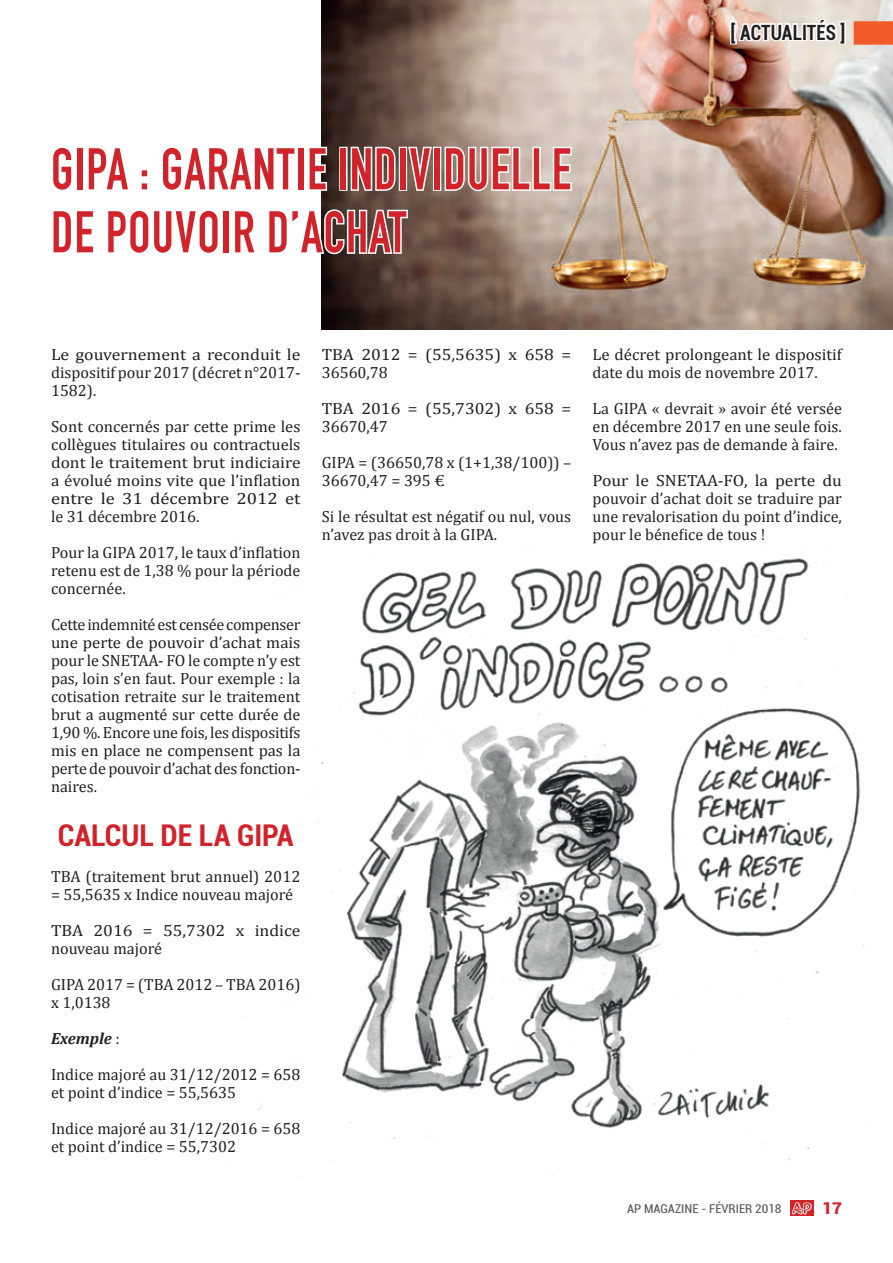
<style>
.page{position:relative;width:893px;height:1263px;background:#fff}
.page>*{position:absolute;margin:0;border:0;box-sizing:border-box;transform-origin:0 0}
.t1{font:700 57.75px/63px "DIN Condensed";letter-spacing:.02em;color:#d1232a;scale:.91 1}
.t2{font:700 condensed 30px "Roboto";color:#d1232a}
.t3{font:700 condensed 21px "Roboto";letter-spacing:.01em;color:#231f20;scale:.9 1}
.t4{font:16.2px/18px "Cambria";color:#231f20}
.t5{font:16.2px/18px "Cambria";color:#231f20;scale:1.09 1}
.t6{font:16.2px/18px "Cambria";color:#231f20;text-align:justify;scale:1.1 1}
.t7{font:16.2px/18px "Cambria";color:#231f20;scale:1.04 1}
.t8{font:italic 700 16.2px "Cambria";color:#231f20}
.t9{font:900 16.2px "Roboto";color:#d1232a;scale:1.06 1}
.t10{font:condensed 12.15px "Roboto";color:#57585a;scale:1.06 1}
.s1{font-weight:400;font-style:normal}
</style>
<div class="page">
<img style="left:322px;top:0;width:571px;height:330px">
<svg style="left:321px;top:145px;width:8px;height:47px"></svg>
<div style="left:339px;top:147px;width:9px;height:44px;border:3px solid #fff"></div>
<svg style="left:349px;top:145px;width:48px;height:47px"></svg>
<div style="left:399px;top:147px;width:8px;height:44px;border:3px solid #fff"></div>
<svg style="left:406px;top:145px;width:28px;height:47px"></svg>
<div style="left:433px;top:147px;width:8px;height:44px;border:3px solid #fff"></div>
<svg style="left:443px;top:145px;width:130px;height:48px"></svg>
<svg style="left:321px;top:208px;width:88px;height:48px"></svg>
<img style="left:257px;top:541px;width:608px;height:636px">
<svg style="left:262px;top:823px;width:34px;height:25px"></svg>
<svg style="left:790px;top:1201px;width:23px;height:15px"></svg>
<svg style="left:792px;top:1202px;width:20px;height:12px"></svg>
<svg style="left:854px;top:21px;width:39px;height:24px"></svg>
<svg style="left:729px;top:3px;width:118px;height:43px"></svg>
<p class="t3" style="left:731px;top:17px;width:129px">[ ACTUALITÉS ]</p>
<h1 class="t1" style="left:51px;top:137px;width:573px">GIPA : GARANTIE INDIVIDUELLE<br>DE POUVOIR D’ACHAT</h1>
<p class="t6" style="left:51px;top:345px;width:228px">Le gouvernement a reconduit le dispositif pour 2017 (décret n°2017- 1582).</p>
<p class="t4" style="left:51px;top:417px;width:251px;text-align:justify">Sont concernés par cette prime les collègues titulaires ou contractuels dont le traitement brut indiciaire a évolué moins vite que l’inflation entre le 31 décembre 2012 et le 31 décembre 2016.</p>
<p class="t4" style="left:51px;top:543px;width:251px;text-align:justify">Pour la GIPA 2017, le taux d’inflation retenu est de 1,38 % pour la période concernée.</p>
<p class="t4" style="left:51px;top:615px;width:251px;text-align:justify">Cette indemnité est censée compenser une perte de pouvoir d’achat mais pour le SNETAA- FO le compte n’y est pas, loin s’en faut. Pour exemple : la cotisation retraite sur le traitement brut a augmenté sur cette durée de 1,90 %. Encore une fois, les dispositifs mis en place ne compensent pas la perte de pouvoir d’achat des fonction&shy;naires.</p>
<h2 class="t2" style="left:58px;top:814px;width:237px">CALCUL DE LA GIPA</h2>
<p class="t4" style="left:51px;top:867px;width:251px">TBA (traitement brut annuel) 2012 = 55,5635 x Indice nouveau majoré</p>
<p class="t5" style="left:51px;top:921px;width:230px">TBA 2016 = 55,7302 x indice nouveau majoré</p>
<p class="t4" style="left:51px;top:975px;width:251px">GIPA 2017 = (TBA 2012 – TBA 2016) x 1,0138</p>
<p class="t8" style="left:51px;top:1027px;width:70px">Exemple <span class="s1">:</span></p>
<p class="t4" style="left:51px;top:1065px;width:251px">Indice majoré au 31/12/2012 = 658 et point d’indice = 55,5635</p>
<p class="t4" style="left:51px;top:1119px;width:251px">Indice majoré au 31/12/2016 = 658 et point d’indice = 55,7302</p>
<p class="t5" style="left:322px;top:345px;width:230px">TBA 2012 = (55,5635) x 658 =<br>36560,78</p>
<p class="t5" style="left:322px;top:399px;width:230px">TBA 2016 = (55,7302) x 658 =<br>36670,47</p>
<p class="t4" style="left:322px;top:453px;width:251px">GIPA = (36650,78 x (1+1,38/100)) –<br>36670,47 = 395 €</p>
<p class="t4" style="left:322px;top:507px;width:251px">Si le résultat est négatif ou nul, vous n’avez pas droit à la GIPA.</p>
<p class="t7" style="left:592px;top:345px;width:241px">Le décret prolongeant le dispositif date du mois de novembre 2017.</p>
<p class="t4" style="left:592px;top:399px;width:251px;text-align:justify">La GIPA « devrait » avoir été versée en décembre 2017 en une seule fois.<br>Vous n’avez pas de demande à faire.</p>
<p class="t5" style="left:592px;top:471px;width:230px;text-align:justify">Pour le SNETAA-FO, la perte du pouvoir d’achat doit se traduire par une revalorisation du point d’indice, pour le bénefice de tous !</p>
<p class="t10" style="left:627px;top:1201px;width:147px">AP MAGAZINE - FÉVRIER 2018</p>
<p class="t9" style="left:822px;top:1197px;width:20px">17</p>
</div>
